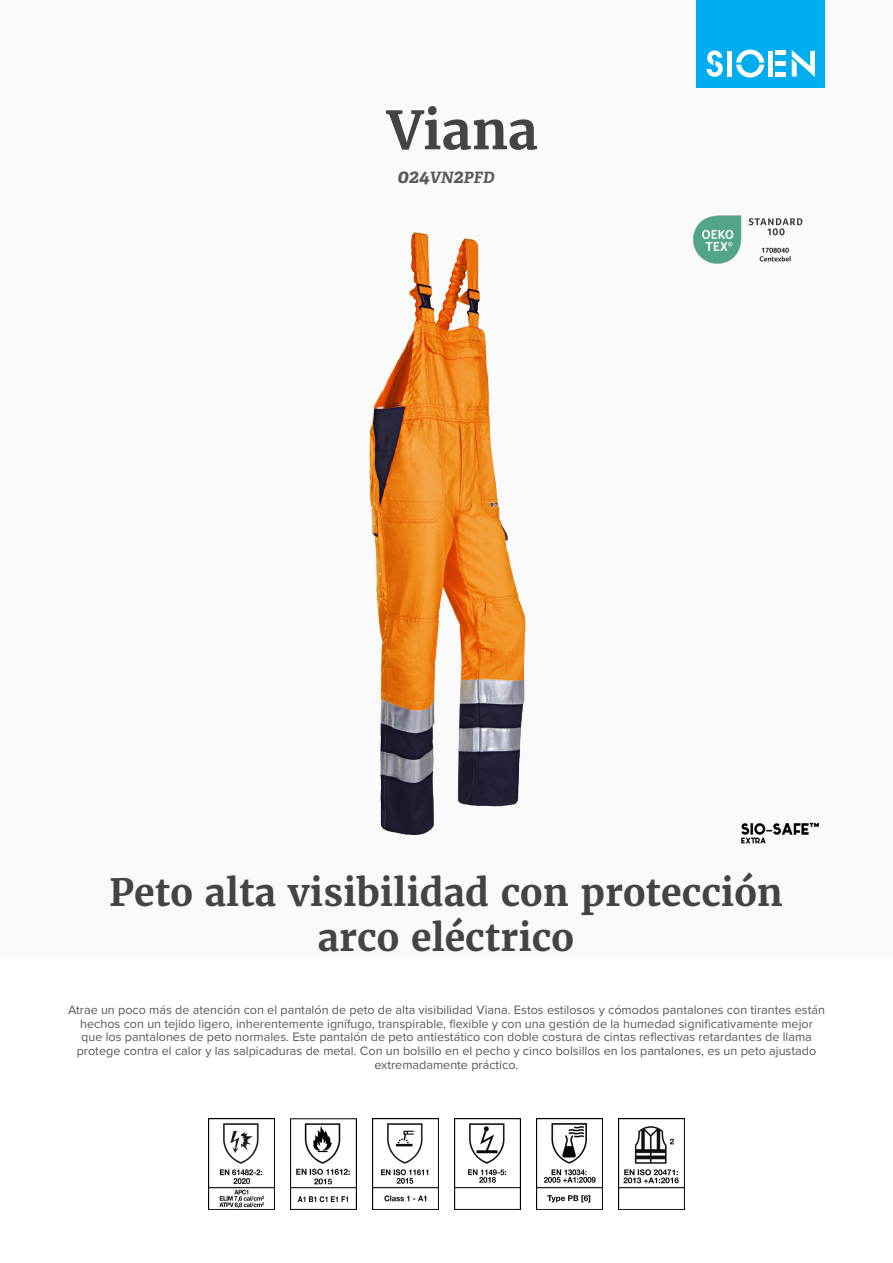
<style>
.page{position:relative;width:893px;height:1263px;background:#fff}
.page>*{position:absolute;margin:0;border:0;box-sizing:border-box;transform-origin:0 0}
.product_name{font:700 52.5px "Merriweather";color:#444}
.product_h2{font:700 37.5px/45px "Merriweather";color:#444;text-align:center}
.product_ref{font:italic 700 15.6px "Adelle";color:#57585a}
.product_description{font:12.6px/13.6px "Proxima Nova";color:#57585a;text-align:center}
.s1{font-size:19.5px}
</style>
<div class="page">
<div style="left:0;top:0;width:893px;height:957px;background:#fafafa"></div>
<div style="left:697px;top:0;width:128px;height:88px;background:#00aeef"></div>
<svg style="left:707px;top:50px;width:16px;height:27px"></svg>
<svg style="left:736px;top:50px;width:28px;height:28px"></svg>
<div style="left:727px;top:51px;width:5px;height:26px;background:#fff"></div>
<div style="left:768px;top:51px;width:5px;height:26px;background:#fff"></div>
<div style="left:775px;top:72px;width:11px;height:5px;background:#fff"></div>
<div style="left:775px;top:61px;width:11px;height:5px;background:#fff"></div>
<hr style="left:775px;top:51px;width:11px;height:4px;background:#fff">
<svg style="left:792px;top:50px;width:23px;height:27px"></svg>
<img style="left:741px;top:822px;width:78px;height:22px">
<img style="left:693px;top:215px;width:110px;height:49px">
<img style="left:208px;top:1118px;width:66px;height:92px">
<img style="left:290px;top:1118px;width:66px;height:92px">
<img style="left:372px;top:1118px;width:66px;height:92px">
<img style="left:454px;top:1118px;width:67px;height:92px">
<img style="left:536px;top:1118px;width:67px;height:92px">
<img style="left:618px;top:1118px;width:67px;height:92px">
<img style="left:369px;top:232px;width:157px;height:603px">
<p class="product_name" style="left:387px;top:97px;width:152px">Viana</p>
<p class="product_ref" style="left:398px;top:168px;width:98px"><span class="s1">024</span>VN<span class="s1">2</span>PFD</p>
<p class="product_h2" style="left:109px;top:869px;width:675px">Peto alta visibilidad con protección arco eléctrico</p>
<p class="product_description" style="left:68px;top:1002px;width:758px">Atrae un poco más de atención con el pantalón de peto de alta visibilidad Viana. Estos estilosos y cómodos pantalones con tirantes están hechos con un tejido ligero, inherentemente ignífugo, transpirable, flexible y con una gestión de la humedad significativamente mejor que los pantalones de peto normales. Este pantalón de peto antiestático con doble costura de cintas reflectivas retardantes de llama protege contra el calor y las salpicaduras de metal. Con un bolsillo en el pecho y cinco bolsillos en los pantalones, es un peto ajustado extremadamente práctico.</p>
</div>
